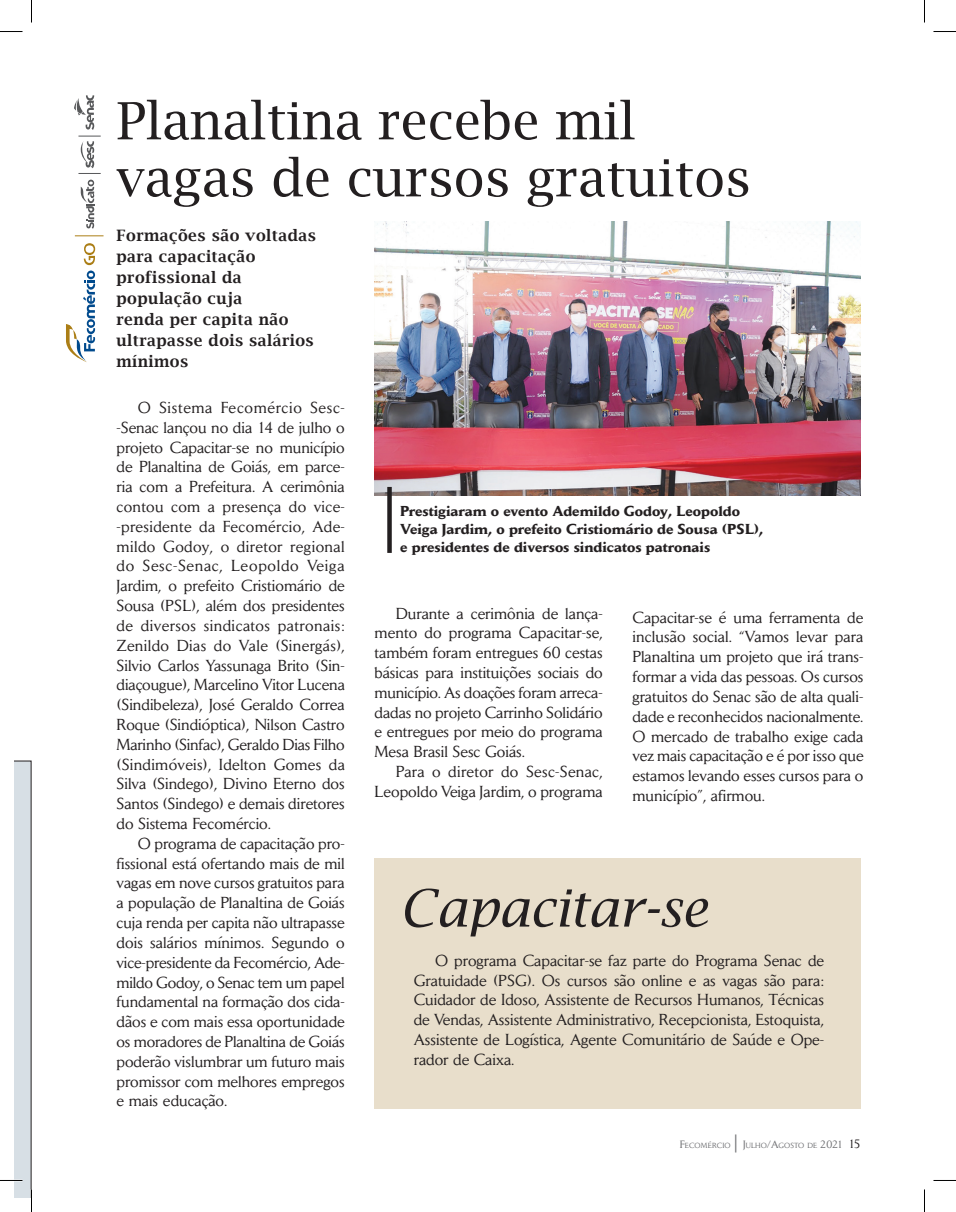
<style>
.page{position:relative;width:956px;height:1212px;background:#fff}
.page>*{position:absolute;margin:0;border:0;box-sizing:border-box;transform-origin:0 0}
.TITULO_OK{font:51.3px/57px "Lucida Bright";color:#231f20}
.Box_título{font:italic 51.3px "Lucida Bright";color:#231f20}
.TEXTO_OK{font:15.75px/19.8px "Daily News";color:#231f20;text-align:justify}
.LEAD_OK{font:600 15.75px/21px "Lucida Bright";letter-spacing:.03em;color:#231f20}
.LEGENDA_OK{font:700 14.25px/18px "Daily News";color:#231f20}
.t1{font:7.35px "Daily News";letter-spacing:.02em;color:#6c6d70}
.s1{font-size:10.5px}
.s2{font-size:18px}
.s3{font-size:12px;color:#231f20}
</style>
<div class="page">
<img style="left:374px;top:222px;width:487px;height:273px">
<div style="left:374px;top:857px;width:487px;height:250px;background:#e8decb"></div>
<svg style="left:66px;top:243px;width:29px;height:119px"></svg>
<svg style="left:75px;top:235px;width:29px;height:1px"></svg>
<svg style="left:74px;top:95px;width:20px;height:35px"></svg>
<svg style="left:78px;top:136px;width:23px;height:93px"></svg>
<div style="left:387px;top:487px;width:5px;height:65px;background:#231f20"></div>
<svg style="left:0;top:31px;width:22px;height:1px"></svg>
<svg style="left:933px;top:31px;width:23px;height:1px"></svg>
<svg style="left:31px;top:0;width:1px;height:22px"></svg>
<svg style="left:0;top:760px;width:32px;height:451px"></svg>
<svg style="left:924px;top:0;width:1px;height:22px"></svg>
<svg style="left:924px;top:1189px;width:1px;height:22px"></svg>
<p class="TITULO_OK" style="left:117px;top:92px;width:636px">Planaltina recebe mil vagas de cursos gratuitos</p>
<p class="LEAD_OK" style="left:117px;top:225px;width:201px">Formações são voltadas para capacitação profissional da população cuja<br>renda per capita não ultrapasse dois salários mínimos</p>
<p class="TEXTO_OK" style="left:117px;top:397px;width:230px;text-indent:21px">O Sistema Fecomércio Sesc--Senac lançou no dia 14 de julho o projeto Capacitar-se no município de Planaltina de Goiás, em parce&shy;ria com a Prefeitura. A cerimônia contou com a presença do vice--presidente da Fecomércio, Ade&shy;mildo Godoy, o diretor regional do Sesc-Senac, Leopoldo Veiga Jardim, o prefeito Cristiomário de Sousa (PSL), além dos presidentes de diversos sindicatos patronais:<br>Zenildo Dias do Vale (Sinergás), Silvio Carlos Yassunaga Brito (Sin&shy;diaçougue), Marcelino Vitor Lucena (Sindibeleza), José Geraldo Correa Roque (Sindióptica), Nilson Castro Marinho (Sinfac), Geraldo Dias Filho (Sindimóveis), Idelton Gomes da Silva (Sindego), Divino Eterno dos Santos (Sindego) e demais diretores do Sistema Fecomércio.</p>
<p class="TEXTO_OK" style="left:117px;top:833px;width:230px;text-indent:21px">O programa de capacitação pro&shy;fissional está ofertando mais de mil vagas em nove cursos gratuitos para a população de Planaltina de Goiás cuja renda per capita não ultrapasse dois salários mínimos. Segundo o vice-presidente da Fecomércio, Ade&shy;mildo Godoy, o Senac tem um papel fundamental na formação dos cida&shy;dãos e com mais essa oportunidade os moradores de Planaltina de Goiás poderão vislumbrar um futuro mais promissor com melhores empregos e mais educação.</p>
<p class="LEGENDA_OK" style="left:400px;top:502px;width:365px">Prestigiaram o evento Ademildo Godoy, Leopoldo<br>Veiga Jardim, o prefeito Cristiomário de Sousa (PSL), e presidentes de diversos sindicatos patronais</p>
<p class="TEXTO_OK" style="left:374px;top:603px;width:230px;text-indent:21px">Durante a cerimônia de lança&shy;mento do programa Capacitar-se, também foram entregues 60 cestas básicas para instituições sociais do município. As doações foram arreca&shy;dadas no projeto Carrinho Solidário e entregues por meio do programa Mesa Brasil Sesc Goiás.</p>
<p class="TEXTO_OK" style="left:374px;top:761px;width:230px;text-align:right">Para o diretor do Sesc-Senac,<br>Leopoldo Veiga Jardim, o programa</p>
<p class="TEXTO_OK" style="left:632px;top:607px;width:233px">Capacitar-se é uma ferramenta de inclusão social. “Vamos levar para Planaltina um projeto que irá trans&shy;formar a vida das pessoas. Os cursos gratuitos do Senac são de alta quali&shy;dade e reconhecidos nacionalmente.<br>O mercado de trabalho exige cada vez mais capacitação e é por isso que estamos levando esses cursos para o município”, afirmou.</p>
<p class="Box_título" style="left:399px;top:878px;width:310px">Capacitar-se</p>
<p class="TEXTO_OK" style="left:414px;top:950px;width:412px;text-indent:21px">O programa Capacitar-se faz parte do Programa Senac de Gratuidade (PSG). Os cursos são online e as vagas são para:<br>Cuidador de Idoso, Assistente de Recursos Humanos, Técnicas de Vendas, Assistente Administrativo, Recepcionista, Estoquista, Assistente de Logística, Agente Comunitário de Saúde e Ope&shy;rador de Caixa.</p>
<p class="t1" style="left:680px;top:1140px;width:182px"><span class="s1">F</span>ECOMÉRCIO <span class="s2">|</span> <span class="s1">J</span>ULHO<span class="s1">/A</span>GOSTO DE <span class="s1">2021</span> <span class="s3">15</span></p>
</div>
